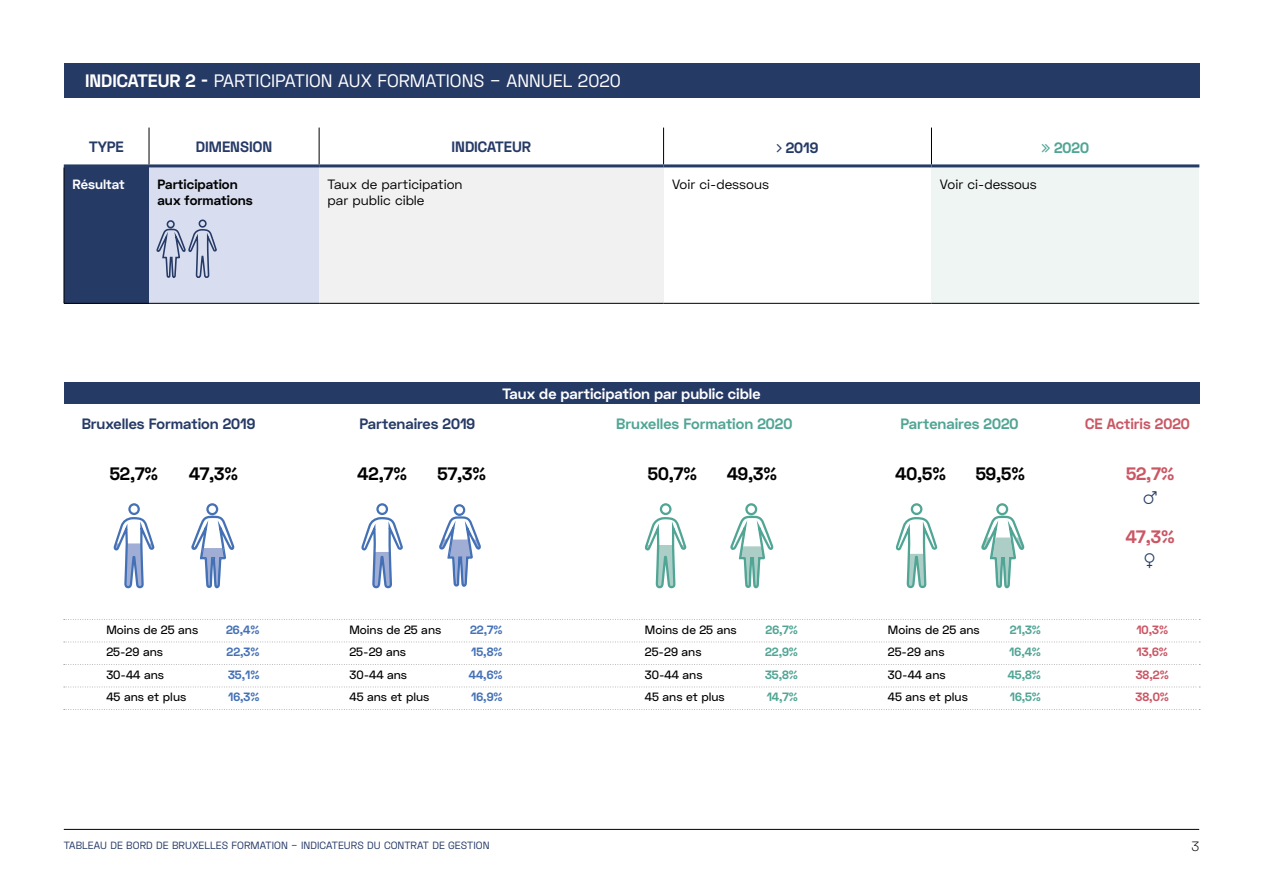
<style>
.page{position:relative;width:1263px;height:893px;background:#fff}
.page>*{position:absolute;margin:0;border:0;box-sizing:border-box;transform-origin:0 0}
.t1{font:18px "Space Grotesk";color:#fff}
.t2{font:700 18px "Space Grotesk";color:#000}
.t3{font:700 18px "Space Grotesk";color:#cb5664}
.t4{font:700 15px "Space Grotesk";color:#263a66}
.t5{font:700 15px "Space Grotesk";color:#50a595}
.t6{font:700 15px "Space Grotesk";color:#fff}
.t7{font:700 15px "Space Grotesk";color:#cb5664}
.t8{font:13.5px/15.6px "Space Grotesk";color:#000}
.t9{font:700 13.5px/15.6px "Space Grotesk";color:#000}
.t10{font:700 13.5px "Space Grotesk";color:#fff}
.t11{font:300 13.5px "Space Grotesk";color:#000}
.t12{font:500 12px "Space Grotesk";color:#000}
.t13{font:700 12px "Space Grotesk";color:#4471b6}
.t14{font:700 12px "Space Grotesk";color:#50a595}
.t15{font:700 12px/22.5px "Space Grotesk";color:#cb5664;text-align:justify}
.t16{font:10.5px "Space Grotesk";letter-spacing:.005em;color:#263a66}
.s1{font-weight:700}
</style>
<div class="page">
<hr style="left:64px;top:829px;width:1135px;height:1px;background:#000">
<svg style="left:981px;top:503px;width:43px;height:85px"></svg>
<svg style="left:896px;top:503px;width:41px;height:85px"></svg>
<svg style="left:730px;top:503px;width:43px;height:85px"></svg>
<svg style="left:645px;top:503px;width:41px;height:85px"></svg>
<svg style="left:439px;top:504px;width:42px;height:83px"></svg>
<svg style="left:361px;top:503px;width:42px;height:85px"></svg>
<div style="left:64px;top:166px;width:85px;height:137px;background:#263a66"></div>
<div style="left:149px;top:166px;width:170px;height:137px;background:#d8ddef"></div>
<div style="left:319px;top:166px;width:344px;height:137px;background:#f1f1f1"></div>
<div style="left:931px;top:166px;width:268px;height:137px;background:#eff5f2"></div>
<hr style="left:149px;top:128px;width:1px;height:36px;background:#000">
<hr style="left:319px;top:128px;width:1px;height:36px;background:#000">
<hr style="left:663px;top:128px;width:1px;height:36px;background:#000">
<hr style="left:931px;top:128px;width:1px;height:36px;background:#000">
<hr style="left:64px;top:167px;width:1px;height:136px;background:#000">
<hr style="left:64px;top:303px;width:85px;height:1px;background:#000">
<hr style="left:149px;top:303px;width:170px;height:1px;background:#000">
<hr style="left:319px;top:303px;width:344px;height:1px;background:#000">
<hr style="left:663px;top:303px;width:268px;height:1px;background:#000">
<hr style="left:931px;top:303px;width:268px;height:1px;background:#000">
<hr style="left:64px;top:164px;width:85px;height:3px;background:#263a66">
<hr style="left:149px;top:164px;width:170px;height:3px;background:#263a66">
<hr style="left:319px;top:164px;width:344px;height:3px;background:#263a66">
<hr style="left:663px;top:164px;width:268px;height:3px;background:#263a66">
<hr style="left:931px;top:164px;width:268px;height:3px;background:#263a66">
<div style="left:64px;top:64px;width:1135px;height:34px;background:#263a66"></div>
<div style="left:64px;top:383px;width:1135px;height:21px;background:#263a66"></div>
<svg style="left:64px;top:619px;width:1136px;height:1px"></svg>
<svg style="left:64px;top:642px;width:1136px;height:1px"></svg>
<svg style="left:64px;top:664px;width:1136px;height:1px"></svg>
<svg style="left:64px;top:687px;width:1136px;height:1px"></svg>
<svg style="left:64px;top:709px;width:1136px;height:1px"></svg>
<svg style="left:155px;top:219px;width:63px;height:85px"></svg>
<svg style="left:114px;top:503px;width:40px;height:85px"></svg>
<svg style="left:191px;top:503px;width:43px;height:85px"></svg>
<h1 class="t1" style="left:85px;top:69px;width:537px"><span class="s1">INDICATEUR 2 -</span> PARTICIPATION AUX FORMATIONS – ANNUEL 2020</h1>
<p class="t4" style="left:89px;top:137px;width:36px">TYPE</p>
<p class="t4" style="left:196px;top:137px;width:78px">DIMENSION</p>
<p class="t4" style="left:451px;top:137px;width:81px">INDICATEUR</p>
<p class="t4" style="left:786px;top:138px;width:34px">2019</p>
<p class="t5" style="left:1054px;top:138px;width:36px">2020</p>
<p class="t10" style="left:72px;top:176px;width:54px">Résultat</p>
<p class="t9" style="left:158px;top:177px;width:97px">Participation aux formations</p>
<p class="t8" style="left:328px;top:177px;width:136px">Taux de participation par public cible</p>
<p class="t8" style="left:672px;top:177px;width:98px">Voir ci-dessous</p>
<p class="t8" style="left:940px;top:177px;width:98px">Voir ci-dessous</p>
<p class="t6" style="left:502px;top:384px;width:260px">Taux de participation par public cible</p>
<p class="t4" style="left:82px;top:414px;width:175px">Bruxelles Formation 2019</p>
<p class="t4" style="left:359px;top:414px;width:117px">Partenaires 2019</p>
<p class="t5" style="left:616px;top:414px;width:178px">Bruxelles Formation 2020</p>
<p class="t5" style="left:900px;top:414px;width:119px">Partenaires 2020</p>
<p class="t7" style="left:1085px;top:414px;width:106px">CE Actiris 2020</p>
<h1 class="t2" style="left:189px;top:462px;width:51px">47,3%</h1>
<h1 class="t2" style="left:438px;top:462px;width:50px">57,3%</h1>
<h1 class="t2" style="left:727px;top:462px;width:52px">49,3%</h1>
<h1 class="t2" style="left:976px;top:462px;width:51px">59,5%</h1>
<h1 class="t3" style="left:1126px;top:462px;width:50px">52,7%</h1>
<h1 class="t2" style="left:110px;top:462px;width:50px">52,7%</h1>
<h1 class="t2" style="left:358px;top:462px;width:51px">42,7%</h1>
<h1 class="t2" style="left:648px;top:462px;width:51px">50,7%</h1>
<h1 class="t2" style="left:895px;top:462px;width:52px">40,5%</h1>
<p class="t12" style="left:106px;top:622px;width:93px">Moins de 25 ans</p>
<p class="t13" style="left:226px;top:622px;width:35px">26,4%</p>
<p class="t12" style="left:106px;top:644px;width:58px">25-29 ans</p>
<p class="t13" style="left:226px;top:644px;width:34px">22,3%</p>
<p class="t12" style="left:106px;top:667px;width:59px">30-44 ans</p>
<p class="t13" style="left:228px;top:667px;width:33px">35,1%</p>
<p class="t12" style="left:106px;top:689px;width:81px">45 ans et plus</p>
<p class="t13" style="left:228px;top:689px;width:33px">16,3%</p>
<p class="t12" style="left:349px;top:622px;width:93px">Moins de 25 ans</p>
<p class="t13" style="left:470px;top:622px;width:34px">22,7%</p>
<p class="t12" style="left:349px;top:644px;width:58px">25-29 ans</p>
<p class="t13" style="left:471px;top:644px;width:33px">15,8%</p>
<p class="t12" style="left:349px;top:667px;width:59px">30-44 ans</p>
<p class="t13" style="left:469px;top:667px;width:35px">44,6%</p>
<p class="t12" style="left:349px;top:689px;width:81px">45 ans et plus</p>
<p class="t13" style="left:471px;top:689px;width:33px">16,9%</p>
<p class="t12" style="left:645px;top:622px;width:93px">Moins de 25 ans</p>
<p class="t14" style="left:765px;top:622px;width:34px">26,7%</p>
<p class="t12" style="left:645px;top:644px;width:58px">25-29 ans</p>
<p class="t14" style="left:765px;top:644px;width:34px">22,9%</p>
<p class="t12" style="left:645px;top:667px;width:59px">30-44 ans</p>
<p class="t14" style="left:765px;top:667px;width:34px">35,8%</p>
<p class="t12" style="left:645px;top:689px;width:81px">45 ans et plus</p>
<p class="t14" style="left:767px;top:689px;width:33px">14,7%</p>
<p class="t12" style="left:888px;top:622px;width:93px">Moins de 25 ans</p>
<p class="t14" style="left:1010px;top:622px;width:33px">21,3%</p>
<p class="t12" style="left:888px;top:644px;width:58px">25-29 ans</p>
<p class="t14" style="left:1009px;top:644px;width:33px">16,4%</p>
<p class="t12" style="left:888px;top:667px;width:59px">30-44 ans</p>
<p class="t14" style="left:1008px;top:667px;width:35px">45,8%</p>
<p class="t12" style="left:888px;top:689px;width:81px">45 ans et plus</p>
<p class="t14" style="left:1010px;top:689px;width:33px">16,5%</p>
<h1 class="t3" style="left:1126px;top:525px;width:51px">47,3%</h1>
<p class="t15" style="left:1135px;top:619px;width:35px">10,3% 13,6% 38,2% 38,0%</p>
<p class="t16" style="left:64px;top:839px;width:427px">TABLEAU DE BORD DE BRUXELLES FORMATION – INDICATEURS DU CONTRAT DE GESTION</p>
<p class="t11" style="left:1191px;top:838px;width:9px">3</p>
</div>
